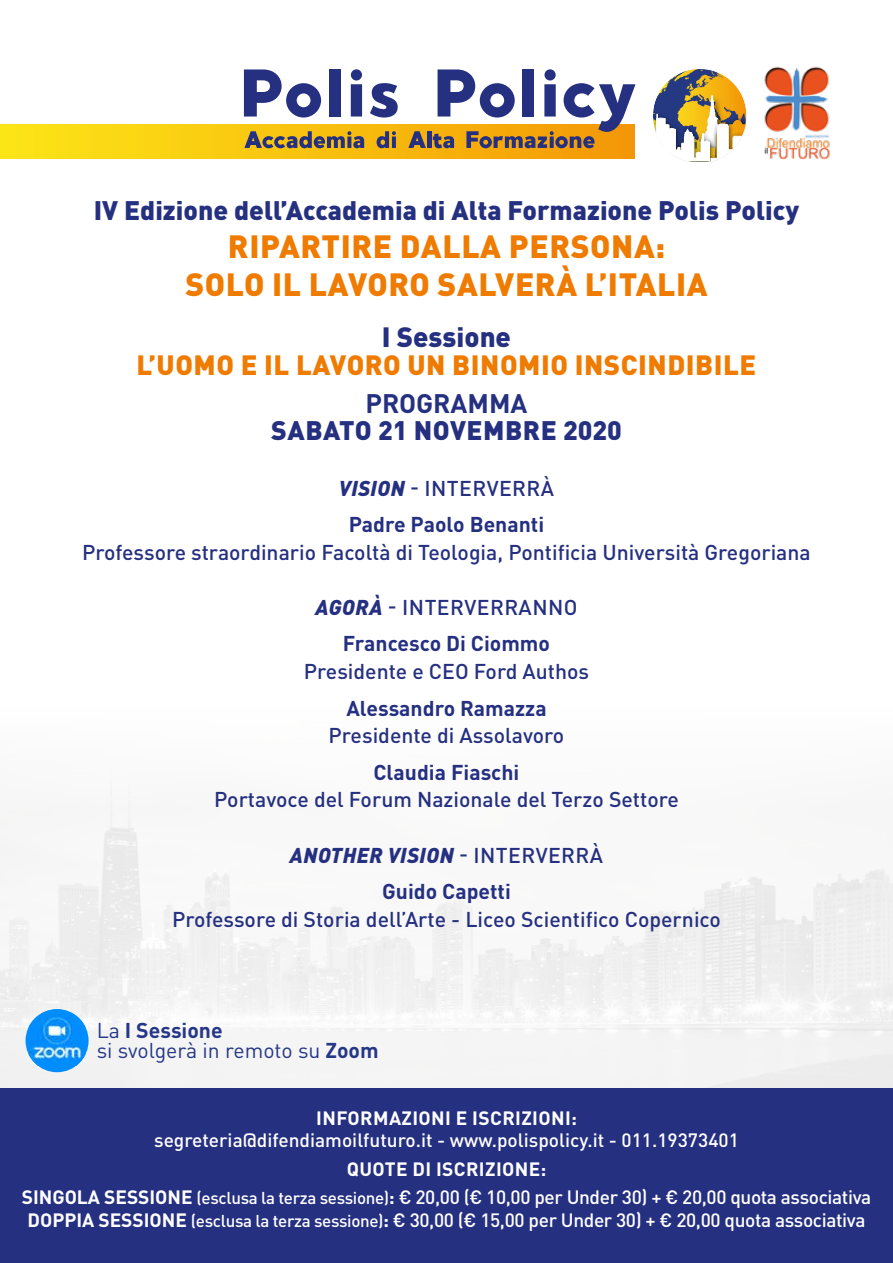
<style>
.page{position:relative;width:893px;height:1263px;background:#fff}
.page>*{position:absolute;margin:0;border:0;box-sizing:border-box;transform-origin:0 0}
.t1{font:900 31.8px/38.2px "DIN Pro";letter-spacing:.02em;color:#ef7b00;text-align:center}
.t2{font:900 27.6px "DIN Pro";letter-spacing:.02em;color:#ef7b00}
.t3{font:900 27.6px "DIN Pro";color:#253081}
.t4{font:900 26.55px "DIN Pro";color:#253081}
.t5{font:900 26.55px "DIN Pro";letter-spacing:.02em;color:#253081}
.t6{font:700 26.55px "DIN Pro";color:#253081}
.t7{font:500 21.15px "DIN Pro";color:#253081}
.t8{font:700 21.15px/36.6px "DIN Pro";color:#253081;text-align:center}
.t9{font:italic 900 21.15px/36.6px "DIN Pro";letter-spacing:.02em;color:#253081;text-align:center}
.t10{font:21.15px/20.4px "DIN Pro";color:#253786}
.t11{font:500 19.05px/28.5px "DIN Pro";letter-spacing:-.02em;color:#fff;text-align:center}
.t12{font:500 19.05px "DIN Pro";color:#fff}
.t13{font:700 19.05px "DIN Pro";letter-spacing:.02em;color:#fff}
.s1{font-weight:900;font-style:italic}
.s2{font-weight:500}
.s3{font-weight:500;font-style:normal}
.s4{font-weight:700;font-style:normal}
.s5{font-weight:700}
.s6{font-size:16.95px}
</style>
<div class="page">
<img style="left:0;top:790px;width:893px;height:298px">
<div style="left:0;top:124px;width:635px;height:34px;background:linear-gradient(to right,#fde717,#f39807)"></div>
<svg style="left:244px;top:69px;width:77px;height:49px"></svg>
<div style="left:329px;top:69px;width:11px;height:48px;background:#253081"></div>
<svg style="left:351px;top:69px;width:11px;height:48px"></svg>
<svg style="left:370px;top:83px;width:28px;height:35px"></svg>
<svg style="left:244px;top:131px;width:120px;height:17px;background:#957d44"></svg>
<svg style="left:377px;top:131px;width:19px;height:17px"></svg>
<svg style="left:408px;top:131px;width:18px;height:17px"></svg>
<hr style="left:427px;top:131px;width:4px;height:17px;background:#253081">
<svg style="left:433px;top:69px;width:202px;height:79px"></svg>
<svg style="left:653px;top:68px;width:94px;height:93px"></svg>
<img style="left:764px;top:66px;width:67px;height:94px">
<div style="left:0;top:1088px;width:893px;height:175px;background:#253081"></div>
<div style="left:26px;top:1009px;width:63px;height:63px;background:#008dff;border-radius:50%"></div>
<img style="left:29px;top:1009px;width:56px;height:57px">
<p class="t4" style="left:94px;top:187px;width:707px">IV Edizione dell’Accademia di Alta Formazione Polis Policy</p>
<h1 class="t1" style="left:185px;top:223px;width:524px">RIPARTIRE DALLA PERSONA:<br>SOLO IL LAVORO SALVERÀ L’ITALIA</h1>
<h2 class="t3" style="left:382px;top:314px;width:131px">I Sessione</h2>
<h2 class="t2" style="left:137px;top:341px;width:621px">L’UOMO E IL LAVORO UN BINOMIO INSCINDIBILE</h2>
<p class="t6" style="left:366px;top:381px;width:163px">PROGRAMMA</p>
<p class="t5" style="left:271px;top:408px;width:352px">SABATO 21 NOVEMBRE 2020</p>
<p class="t8" style="left:339px;top:467px;width:217px"><span class="s1">VISION</span> <span class="s2">- INTERVERRÀ<br></span>Padre Paolo Benanti</p>
<p class="t7" style="left:82px;top:535px;width:730px">Professore straordinario Facoltà di Teologia, Pontificia Università Gregoriana</p>
<p class="t8" style="left:315px;top:586px;width:264px"><span class="s1">AGORÀ</span> <span class="s2">- INTERVERRANNO<br></span>Francesco Di Ciommo</p>
<p class="t7" style="left:304px;top:654px;width:287px">Presidente e CEO Ford Authos</p>
<p class="t8" style="left:346px;top:687px;width:202px">Alessandro Ramazza</p>
<p class="t7" style="left:329px;top:718px;width:237px">Presidente di Assolavoro</p>
<p class="t8" style="left:373px;top:751px;width:147px">Claudia Fiaschi</p>
<p class="t7" style="left:214px;top:783px;width:466px">Portavoce del Forum Nazionale del Terzo Settore</p>
<p class="t9" style="left:290px;top:834px;width:315px">ANOTHER VISION <span class="s3">- INTERVERRÀ<br></span><span class="s4">Guido Capetti</span></p>
<p class="t7" style="left:172px;top:902px;width:550px">Professore di Storia dell’Arte - Liceo Scientifico Copernico</p>
<p class="t10" style="left:97px;top:1018px;width:283px">La <span class="s5">I Sessione<br></span>si svolgerà in remoto su <span class="s5">Zoom</span></p>
<p class="t13" style="left:316px;top:1102px;width:262px">INFORMAZIONI E ISCRIZIONI:</p>
<p class="t12" style="left:154px;top:1125px;width:586px">segreteria@difendiamoilfuturo.it - www.polispolicy.it - 011.19373401</p>
<p class="t11" style="left:22px;top:1153px;width:851px"><span class="s5">QUOTE DI ISCRIZIONE:<br>SINGOLA SESSIONE</span> <span class="s6">(esclusa la terza sessione)</span><span class="s5">:</span> € 20,00 (€ 10,00 per Under 30) + € 20,00 quota associativa</p>
<p class="t11" style="left:28px;top:1204px;width:839px"><span class="s5">DOPPIA SESSIONE</span> <span class="s6">(esclusa la terza sessione)</span><span class="s5">:</span> € 30,00 (€ 15,00 per Under 30) + € 20,00 quota associativa</p>
</div>
